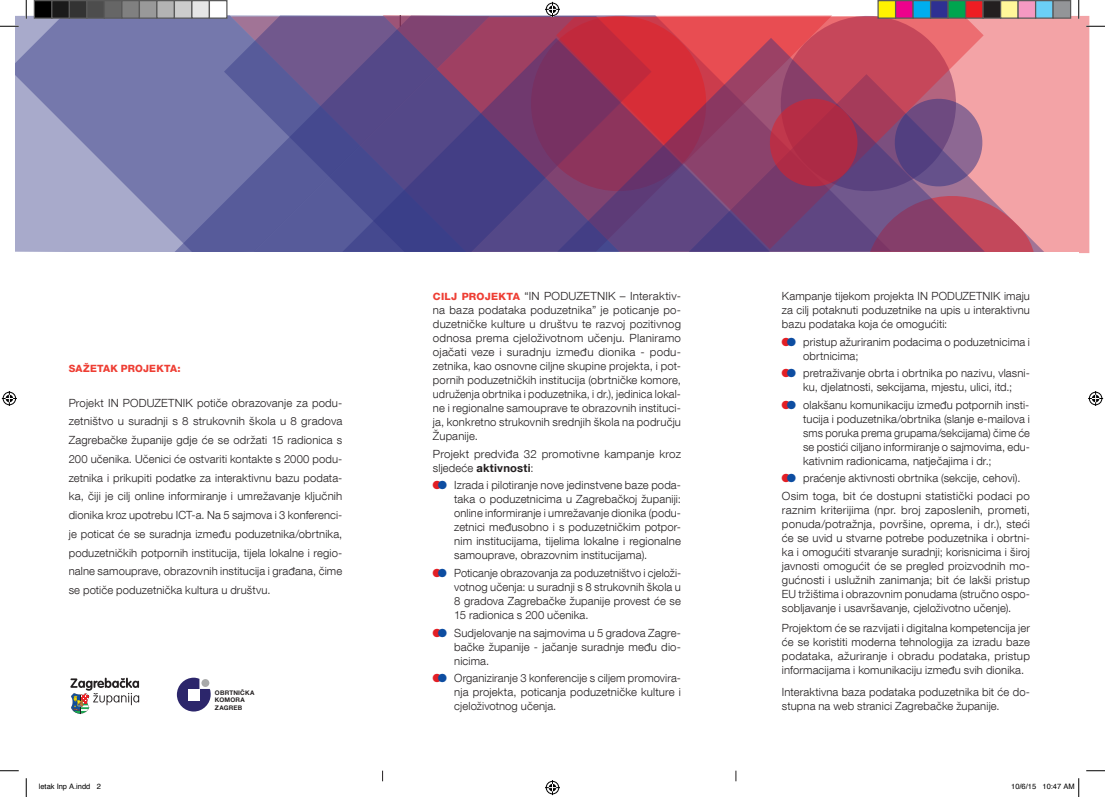
<style>
.page{position:relative;width:1105px;height:797px;background:#fff}
.page>*{position:absolute;margin:0;border:0;box-sizing:border-box;transform-origin:0 0}
.t1{font:300 11.25px/14px "Helvetica Neue LT Com";letter-spacing:.01em;color:#231f20}
.t2{font:800 10px "Helvetica Neue LT Com";letter-spacing:.025em;color:#ee3e34}
.t3{font:7.5px "Helvetica";color:#000}
.t4{font:700 6.25px/7.6px "Helvetica Neue LT Com";letter-spacing:.03em;color:#231f20}
.s1{font-weight:700}
.s2{font-family:"Piktogram Font";font-weight:400;color:#e31f25}
.s3{font-family:"Piktogram Font";font-weight:400;color:#0d4da1}
</style>
<div class="page">
<svg style="left:16px;top:16px;width:208px;height:236px;background:#8588b6"></svg>
<svg style="left:224px;top:16px;width:213px;height:236px;background:#6f6297"></svg>
<svg style="left:437px;top:16px;width:652px;height:237px;background:#e3939c"></svg>
<svg style="left:253px;top:69px;width:89px;height:183px;background:#585998"></svg>
<div style="left:985px;top:74px;width:60px;height:178px;background:#f3a3a6"></div>
<svg style="left:985px;top:93px;width:49px;height:159px;background:#e78f96"></svg>
<svg style="left:556px;top:16px;width:428px;height:22px;background:#d94b56"></svg>
<svg style="left:342px;top:38px;width:215px;height:214px;background:#5a4380"></svg>
<svg style="left:557px;top:38px;width:428px;height:214px;background:#91436a"></svg>
<svg style="left:765px;top:93px;width:98px;height:99px;background:#9f3354"></svg>
<div style="left:26px;top:252px;width:1053px;height:11px;background:#fff"></div>
<svg style="left:177px;top:677px;width:34px;height:34px"></svg>
<div style="left:188px;top:689px;width:11px;height:11px;background:#fff"></div>
<div style="left:201px;top:679px;width:8px;height:8px;background:#a9aaaa;border-radius:50%"></div>
<svg style="left:70px;top:677px;width:69px;height:37px"></svg>
<svg style="left:0;top:25px;width:19px;height:2px"></svg>
<svg style="left:1086px;top:25px;width:19px;height:2px"></svg>
<svg style="left:0;top:770px;width:19px;height:1px"></svg>
<svg style="left:1086px;top:770px;width:19px;height:1px"></svg>
<svg style="left:25px;top:0;width:2px;height:19px"></svg>
<svg style="left:25px;top:778px;width:2px;height:19px"></svg>
<svg style="left:1078px;top:0;width:1px;height:19px"></svg>
<svg style="left:545px;top:2px;width:15px;height:15px"></svg>
<svg style="left:545px;top:780px;width:15px;height:15px"></svg>
<svg style="left:2px;top:391px;width:15px;height:15px"></svg>
<svg style="left:1088px;top:391px;width:15px;height:15px"></svg>
<div style="left:34px;top:1px;width:18px;height:17px;background:#000"></div>
<div style="left:34px;top:0;width:18px;height:19px;border:1px solid #595959"></div>
<div style="left:52px;top:1px;width:17px;height:17px;background:#1a1a1a"></div>
<div style="left:51px;top:0;width:19px;height:19px;border:1px solid #595959"></div>
<div style="left:69px;top:1px;width:18px;height:17px;background:#333"></div>
<div style="left:69px;top:0;width:19px;height:19px;border:1px solid #595959"></div>
<div style="left:87px;top:1px;width:17px;height:17px;background:#4d4d4d"></div>
<div style="left:86px;top:0;width:19px;height:19px;border:1px solid #595959"></div>
<div style="left:104px;top:1px;width:18px;height:17px;background:#666"></div>
<div style="left:104px;top:0;width:18px;height:19px;border:1px solid #595959"></div>
<div style="left:122px;top:1px;width:17px;height:17px;background:#808080"></div>
<div style="left:121px;top:0;width:19px;height:19px;border:1px solid #595959"></div>
<div style="left:139px;top:1px;width:18px;height:17px;background:#999"></div>
<div style="left:139px;top:0;width:19px;height:19px;border:1px solid #595959"></div>
<div style="left:157px;top:1px;width:17px;height:17px;background:#b3b3b3"></div>
<div style="left:156px;top:0;width:19px;height:19px;border:1px solid #595959"></div>
<div style="left:174px;top:1px;width:18px;height:17px;background:#ccc"></div>
<div style="left:174px;top:0;width:18px;height:19px;border:1px solid #595959"></div>
<div style="left:192px;top:1px;width:17px;height:17px;background:#e6e6e6"></div>
<div style="left:191px;top:0;width:19px;height:19px;border:1px solid #595959"></div>
<div style="left:209px;top:1px;width:18px;height:17px;background:#fff"></div>
<div style="left:209px;top:0;width:19px;height:19px;border:1px solid #595959"></div>
<div style="left:878px;top:1px;width:17px;height:17px;background:#fff101"></div>
<div style="left:877px;top:0;width:19px;height:19px;border:1px solid #595959"></div>
<div style="left:895px;top:1px;width:18px;height:17px;background:#ed028c"></div>
<div style="left:895px;top:0;width:19px;height:19px;border:1px solid #595959"></div>
<div style="left:913px;top:1px;width:17px;height:17px;background:#00aeef"></div>
<div style="left:912px;top:0;width:19px;height:19px;border:1px solid #595959"></div>
<div style="left:930px;top:1px;width:18px;height:17px;background:#2e3092"></div>
<div style="left:930px;top:0;width:19px;height:19px;border:1px solid #595959"></div>
<div style="left:948px;top:1px;width:17px;height:17px;background:#00a54f"></div>
<div style="left:947px;top:0;width:19px;height:19px;border:1px solid #595959"></div>
<div style="left:965px;top:1px;width:18px;height:17px;background:#ee1d23"></div>
<div style="left:965px;top:0;width:19px;height:19px;border:1px solid #595959"></div>
<div style="left:983px;top:1px;width:17px;height:17px;background:#231f20"></div>
<div style="left:982px;top:0;width:19px;height:19px;border:1px solid #595959"></div>
<div style="left:1000px;top:1px;width:18px;height:17px;background:#fff79a"></div>
<div style="left:1000px;top:0;width:19px;height:19px;border:1px solid #595959"></div>
<div style="left:1018px;top:1px;width:17px;height:17px;background:#f499c2"></div>
<div style="left:1017px;top:0;width:19px;height:19px;border:1px solid #595959"></div>
<div style="left:1035px;top:1px;width:18px;height:17px;background:#6bcff6"></div>
<div style="left:1035px;top:0;width:19px;height:19px;border:1px solid #595959"></div>
<div style="left:1053px;top:1px;width:17px;height:17px;background:#939598"></div>
<div style="left:1052px;top:0;width:19px;height:19px;border:1px solid #595959"></div>
<svg style="left:1078px;top:778px;width:1px;height:19px"></svg>
<p class="t2" style="left:69px;top:362px;width:113px">SAŽETAK PROJEKTA:</p>
<p class="t1" style="left:69px;top:393px;width:275px;line-height:18.8px">Projekt IN PODUZETNIK potiče obrazovanje za podu&shy;zetništvo u suradnji s 8 strukovnih škola u 8 gradova Zagrebačke županije gdje će se održati 15 radionica s 200 učenika. Učenici će ostvariti kontakte s 2000 podu-- zetnika i prikupiti podatke za interaktivnu bazu podata&shy;ka, čiji je cilj online informiranje i umrežavanje ključnih dionika kroz upotrebu ICT-a. Na 5 sajmova i 3 konferenci-- je poticat će se suradnja između poduzetnika/obrtnika, poduzetničkih potpornih institucija, tijela lokalne i regio-- nalne samouprave, obrazovnih institucija i građana, čime se potiče poduzetnička kultura u društvu.</p>
<p class="t4" style="left:215px;top:688px;width:41px">OBRTNIČKA<br>KOMORA<br>ZAGREB</p>
<p class="t1" style="left:433px;top:289px;width:250px;text-indent:92px">“IN PODUZETNIK – Interaktiv-- na baza podataka poduzetnika” je poticanje po-- duzetničke kulture u društvu te razvoj pozitivnog odnosa prema cjeloživotnom učenju. Planiramo ojačati veze i suradnju između dionika - podu-- zetnika, kao osnovne ciljne skupine projekta, i pot-- pornih poduzetničkih institucija (obrtničke komore, udruženja obrtnika i poduzetnika, i dr.), jedinica lokal&shy;ne i regionalne samouprave te obrazovnih instituci&shy;ja, konkretno strukovnih srednjih škola na području Županije.</p>
<p class="t1" style="left:433px;top:446px;width:250px">Projekt predviđa 32 promotivne kampanje kroz sljedeće <span class="s1">AKTIVNOSTI</span>:</p>
<p class="t1" style="left:454px;top:478px;width:228px;text-indent:-21px"><span class="s2">&lt;</span><span class="s3">&lt;</span> Izrada i pilotiranje nove jedinstvene baze poda&shy;taka o poduzetnicima u Zagrebačkoj županiji: online informiranje i umrežavanje dionika (podu&shy;zetnici međusobno i s poduzetničkim potpor-- nim institucijama, tijelima lokalne i regionalne samouprave, obrazovnim institucijama).</p>
<p class="t1" style="left:454px;top:565px;width:228px;text-align:justify;text-indent:-21px"><span class="s2">&lt;</span><span class="s3">&lt;</span> Poticanje obrazovanja za poduzetništvo i cjeloži&shy;votnog učenja: u suradnji s 8 strukovnih škola u 8 gradova Zagrebačke županije provest će se 15 radionica s 200 učenika.</p>
<p class="t1" style="left:454px;top:625px;width:228px;text-align:justify;text-indent:-21px"><span class="s2">&lt;</span><span class="s3">&lt;</span> Sudjelovanje na sajmovima u 5 gradova Zagre&shy;bačke županije - jačanje suradnje među dio&shy;nicima.</p>
<p class="t1" style="left:454px;top:671px;width:228px;text-align:justify;text-indent:-21px"><span class="s2">&lt;</span><span class="s3">&lt;</span> Organiziranje 3 konferencije s ciljem promovira&shy;nja projekta, poticanja poduzetničke kulture i cjeloživotnog učenja.</p>
<p class="t2" style="left:433px;top:291px;width:15px">CILJ</p>
<p class="t2" style="left:462px;top:291px;width:9px">PROJEKTA</p>
<p class="t1" style="left:782px;top:289px;width:249px;text-align:justify">Kampanje tijekom projekta IN PODUZETNIK imaju za cilj potaknuti poduzetnike na upis u interaktivnu bazu podataka koja će omogućiti:</p>
<p class="t1" style="left:803px;top:334px;width:228px;text-indent:-21px"><span class="s2">&lt;</span><span class="s3">&lt;</span> pristup ažuriranim podacima o poduzetnicima i obrtnicima;</p>
<p class="t1" style="left:782px;top:366px;width:249px;text-align:center"><span class="s2">&lt;</span><span class="s3">&lt;</span> pretraživanje obrta i obrtnika po nazivu, vlasni&shy;ku, djelatnosti, sekcijama, mjestu, ulici, itd.;</p>
<p class="t1" style="left:803px;top:397px;width:228px;text-align:justify;text-indent:-21px"><span class="s2">&lt;</span><span class="s3">&lt;</span> olakšanu komunikaciju između potpornih insti&shy;tucija i poduzetnika/obrtnika (slanje e-mailova i sms poruka prema grupama/sekcijama) čime će se postići ciljano informiranje o sajmovima, edu&shy;kativnim radionicama, natječajima i dr.;</p>
<p class="t1" style="left:782px;top:469px;width:249px;line-height:17.5px"><span class="s2">&lt;</span><span class="s3">&lt;</span> praćenje aktivnosti obrtnika (sekcije, cehovi).<br>Osim toga, bit će dostupni statistički podaci po</p>
<p class="t1" style="left:782px;top:503px;width:250px">raznim kriterijima (npr. broj zaposlenih, prometi, ponuda/potražnja, površine, oprema, i dr.), steći će se uvid u stvarne potrebe poduzetnika i obrtni---- ka i omogućiti stvaranje suradnji; korisnicima i široj javnosti omogućit će se pregled proizvodnih mo&shy;gućnosti i uslužnih zanimanja; bit će lakši pristup EU tržištima i obrazovnim ponudama (stručno ospo&shy;sobljavanje i usavršavanje, cjeloživotno učenje).</p>
<p class="t1" style="left:782px;top:621px;width:250px;text-align:justify">Projektom će se razvijati i digitalna kompetencija jer će se koristiti moderna tehnologija za izradu baze podataka, ažuriranje i obradu podataka, pristup informacijama i komunikaciju između svih dionika.</p>
<p class="t1" style="left:782px;top:684px;width:247px">Interaktivna baza podataka poduzetnika bit će do--- stupna na web stranici Zagrebačke županije.</p>
<p class="t3" style="left:39px;top:781px;width:64px">letak Inp A.indd 2</p>
<p class="t3" style="left:1011px;top:781px;width:65px">10/6/15 10:47 AM</p>
</div>
